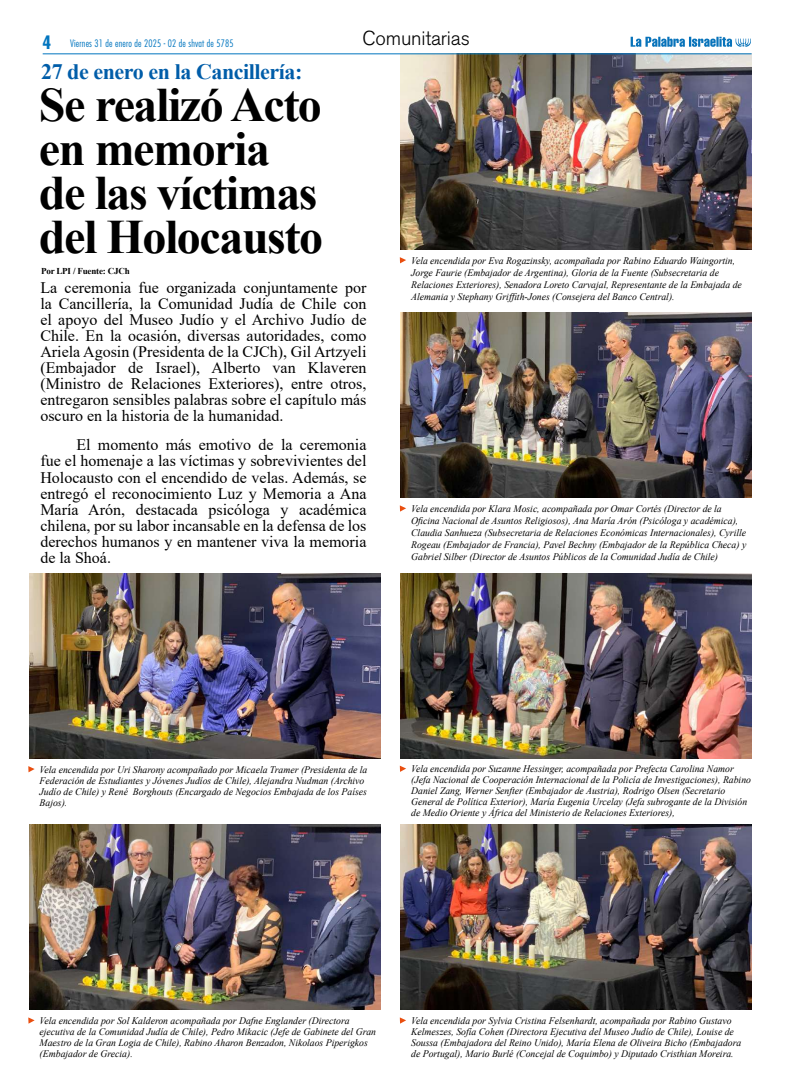
<style>
.page{position:relative;width:794px;height:1078px;background:#fff}
.page>*{position:absolute;margin:0;border:0;box-sizing:border-box;transform-origin:0 0}
.t1{font:700 48px/44px "Times New Roman";letter-spacing:-.03em;color:#000}
.t2{font:700 22px "Times New Roman";letter-spacing:-.02em;color:#005da9}
.t3{font:300 20px "Akzidenz Grotesk BQ";letter-spacing:-.01em;color:#000}
.t4{font:16px/16px "Times New Roman";color:#000;text-align:justify}
.t5{font:italic 10px/11px "Times New Roman";color:#000}
.t6{font:300 condensed 10px "Futura Std";letter-spacing:.02em;color:#0075bf}
.t7{font:700 9px "Times New Roman";letter-spacing:-.02em;color:#000}
.s1{font-weight:700;font-size:18px}
</style>
<div class="page">
<img style="left:400px;top:54px;width:351px;height:195px">
<img style="left:30px;top:573px;width:351px;height:185px">
<img style="left:30px;top:824px;width:351px;height:185px">
<hr style="left:43px;top:53px;width:708px;height:1px;background:#0075bf">
<svg style="left:630px;top:37px;width:121px;height:10px"></svg>
<svg style="left:400px;top:257px;width:6px;height:6px"></svg>
<img style="left:400px;top:312px;width:351px;height:185px">
<img style="left:400px;top:573px;width:351px;height:185px">
<img style="left:400px;top:824px;width:351px;height:184px">
<svg style="left:400px;top:505px;width:6px;height:6px"></svg>
<svg style="left:400px;top:765px;width:6px;height:6px"></svg>
<svg style="left:400px;top:1017px;width:6px;height:6px"></svg>
<svg style="left:28px;top:766px;width:7px;height:6px"></svg>
<svg style="left:28px;top:1017px;width:7px;height:6px"></svg>
<p class="t6" style="left:43px;top:38px;width:193px"><span class="s1">4</span> Viernes 31 de enero de 2025 - 02 de shvat de 5785</p>
<h2 class="t2" style="left:41px;top:55px;width:263px">27 de enero en la Cancillería:</h2>
<h3 class="t3" style="left:362px;top:27px;width:109px">Comunitarias</h3>
<h1 class="t1" style="left:39px;top:82px;width:285px">Se realizó Acto en memoria de las víctimas del Holocausto</h1>
<p class="t4" style="left:40px;top:279px;width:328px">La ceremonia fue organizada conjuntamente por la Cancillería, la Comunidad Judía de Chile con el apoyo del Museo Judío y el Archivo Judío de Chile. En la ocasión, diversas autoridades, como Ariela Agosin (Presidenta de la CJCh), Gil Artzyeli (Embajador de Israel), Alberto van Klaveren (Ministro de Relaciones Exteriores), entre otros, entregaron sensibles palabras sobre el capítulo más oscuro en la historia de la humanidad.</p>
<p class="t4" style="left:40px;top:436px;width:328px;text-indent:36px">El momento más emotivo de la ceremonia fue el homenaje a las víctimas y sobrevivientes del Holocausto con el encendido de velas. Además, se entregó el reconocimiento Luz y Memoria a Ana María Arón, destacada psicóloga y académica chilena, por su labor incansable en la defensa de los derechos humanos y en mantener viva la memoria de la Shoá.</p>
<p class="t7" style="left:41px;top:264px;width:90px">Por LPI / Fuente: CJCh</p>
<p class="t5" style="left:411px;top:254px;width:332px;line-height:12px">Vela encendida por Eva Rogazinsky, acompañada por Rabino Eduardo Waingortin, Jorge Faurie (Embajador de Argentina), Gloria de la Fuente (Subsecretaria de Relaciones Exteriores), Senadora Loreto Carvajal, Representante de la Embajada de Alemania y Stephany Griffith-Jones (Consejera del Banco Central).</p>
<p class="t5" style="left:411px;top:502px;width:337px;line-height:12px">Vela encendida por Klara Mosic, acompañada por Omar Cortés (Director de la Oficina Nacional de Asuntos Religiosos), Ana María Arón (Psicóloga y académica), Claudia Sanhueza (Subsecretaria de Relaciones Económicas Internacionales), Cyrille Rogeau (Embajador de Francia), Pavel Bechny (Embajador de la República Checa) y Gabriel Silber (Director de Asuntos Públicos de la Comunidad Judía de Chile)</p>
<p class="t5" style="left:40px;top:763px;width:329px">Vela encendida por Uri Sharony acompañado por Micaela Tramer (Presidenta de la Federación de Estudiantes y Jóvenes Judíos de Chile), Alejandra Nudman (Archivo Judío de Chile) y René Borghouts (Encargado de Negocios Embajada de los Países Bajos).</p>
<p class="t5" style="left:411px;top:763px;width:341px">Vela encendida por Suzanne Hessinger, acompañada por Prefecta Carolina Namor (Jefa Nacional de Cooperación Internacional de la Policía de Investigaciones), Rabino Daniel Zang, Werner Senfter (Embajador de Austria), Rodrigo Olsen (Secretario General de Política Exterior), María Eugenia Urcelay (Jefa subrogante de la División de Medio Oriente y África del Ministerio de Relaciones Exteriores),</p>
<p class="t5" style="left:40px;top:1014px;width:338px">Vela encendida por Sol Kalderon acompañada por Dafne Englander (Directora ejecutiva de la Comunidad Judía de Chile), Pedro Mikacic (Jefe de Gabinete del Gran Maestro de la Gran Logia de Chile), Rabino Aharon Benzadon, Nikolaos Piperigkos (Embajador de Grecia).</p>
<p class="t5" style="left:411px;top:1014px;width:332px">Vela encendida por Sylvia Cristina Felsenhardt, acompañada por Rabino Gustavo Kelmeszes, Sofía Cohen (Directora Ejecutiva del Museo Judío de Chile), Louise de Soussa (Embajadora del Reino Unido), María Elena de Oliveira Bicho (Embajadora de Portugal), Mario Burlé (Concejal de Coquimbo) y Diputado Cristhian Moreira.</p>
</div>
